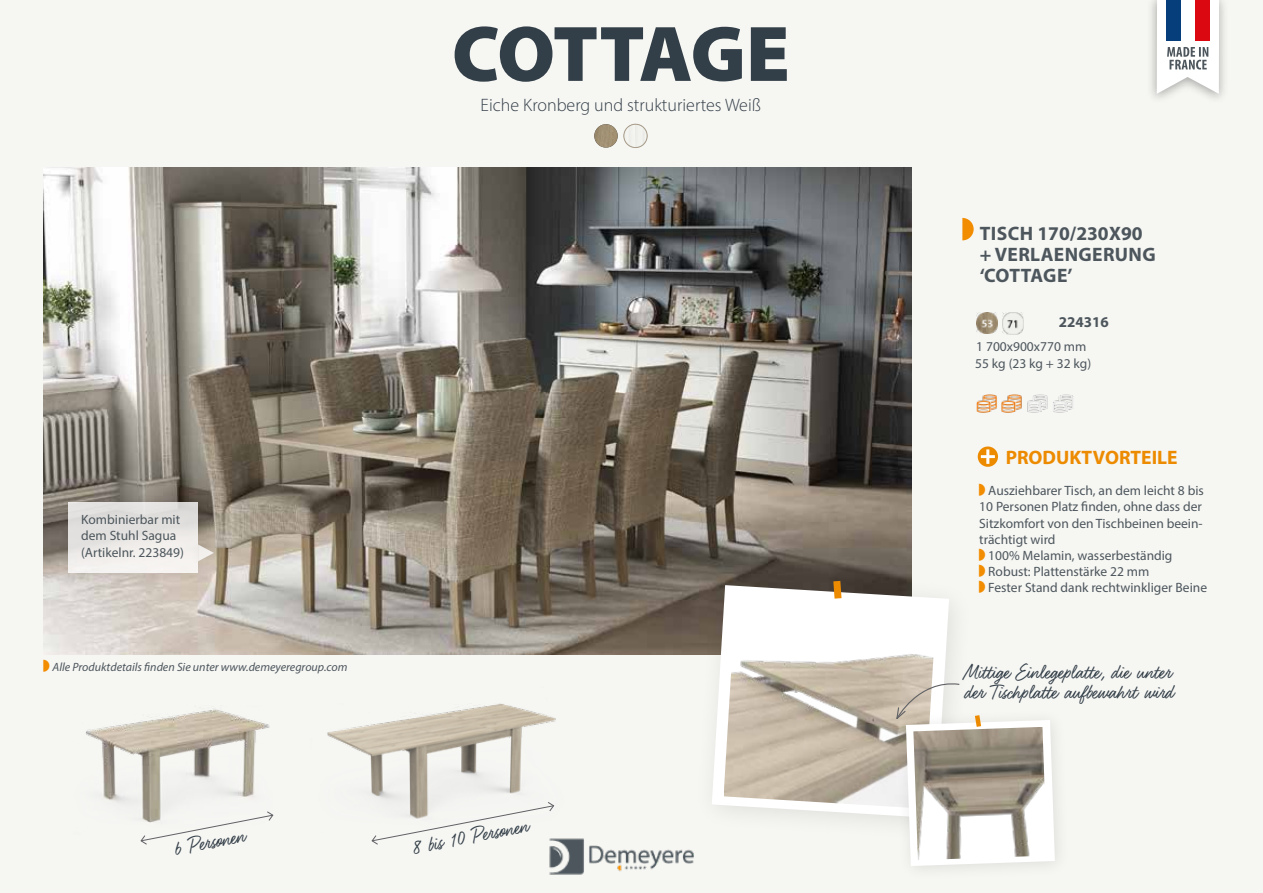
<style>
.page{position:relative;width:1263px;height:893px;background:#f6f6f3}
.page>*{position:absolute;margin:0;border:0;box-sizing:border-box;transform-origin:0 0}
.t1{font:900 79.5px "Myriad Pro";letter-spacing:-.03em;color:#333f48}
.t2{font:22.5px/19.4px "Felt That W01";color:#333f48}
.t3{font:700 19.5px/21px "Myriad Pro";letter-spacing:.02em;color:#4c565c}
.t4{font:700 19.5px "Myriad Pro";color:#ed8b00}
.t5{font:300 18px "Myriad Pro";color:#333f48}
.t6{font:700 15px "Myriad Pro";color:#4c565c}
.t7{font:13.5px/16.2px "Myriad Pro";color:#4c565c}
.t8{font:italic 12px "Myriad Pro";color:#4c565c}
.s1{color:#f28c00}
</style>
<div class="page">
<img style="left:44px;top:168px;width:867px;height:487px">
<div style="left:57px;top:490px;width:158px;height:100px;background:#000;opacity:.1"></div>
<div style="left:69px;top:502px;width:129px;height:71px;background:linear-gradient(to bottom,#dbdad8,#f7f4f1)"></div>
<svg style="left:1157px;top:0;width:62px;height:94px"></svg>
<div style="left:1166px;top:0;width:14px;height:41px;background:#053e7b"></div>
<div style="left:1180px;top:0;width:15px;height:41px;background:#fff"></div>
<div style="left:1195px;top:0;width:15px;height:41px;background:#db0812"></div>
<img style="left:594px;top:124px;width:24px;height:24px;border-radius:12px">
<img style="left:74px;top:627px;width:199px;height:184px">
<img style="left:311px;top:573px;width:261px;height:233px">
<div style="left:693px;top:566px;width:281px;height:277px;background:#000;opacity:.1"></div>
<svg style="left:712px;top:585px;width:237px;height:233px"></svg>
<img style="left:723px;top:596px;width:213px;height:213px">
<svg style="left:833px;top:581px;width:8px;height:18px"></svg>
<img style="left:549px;top:832px;width:148px;height:43px">
<svg style="left:962px;top:218px;width:12px;height:22px"></svg>
<img style="left:976px;top:313px;width:21px;height:21px">
<img style="left:976px;top:394px;width:97px;height:19px">
<img style="left:1002px;top:313px;width:21px;height:21px">
<div style="left:894px;top:708px;width:177px;height:175px;background:#f4f4f1"></div>
<svg style="left:895px;top:679px;width:160px;height:187px"></svg>
<svg style="left:141px;top:811px;width:132px;height:34px"></svg>
<svg style="left:372px;top:802px;width:182px;height:43px"></svg>
<svg style="left:978px;top:446px;width:20px;height:21px"></svg>
<svg style="left:981px;top:449px;width:14px;height:15px"></svg>
<img style="left:624px;top:124px;width:23px;height:24px;border-radius:12px">
<div style="left:624px;top:124px;width:23px;height:24px;border:1px solid #a89d8b;border-radius:50%"></div>
<div style="left:185px;top:534px;width:44px;height:42px;background:#000;opacity:.1"></div>
<svg style="left:198px;top:544px;width:16px;height:17px"></svg>
<h1 class="t1" style="left:452px;top:1px;width:339px">COTTAGE</h1>
<h3 class="t5" style="left:481px;top:94px;width:282px">Eiche Kronberg und strukturiertes Weiß</h3>
<p class="t7" style="left:81px;top:511px;width:104px">Kombinierbar mit dem Stuhl Sagua (Artikelnr. 223849)</p>
<p class="t8" style="left:44px;top:659px;width:305px"><span class="s1">●</span> Alle Produktdetails finden Sie unter www.demeyeregroup.com</p>
<h2 class="t2" style="left:171px;top:840px;width:74px;rotate:-11deg">6 Personen</h2>
<h2 class="t2" style="left:409px;top:838px;width:119px;rotate:-11deg">8 bis 10 Personen</h2>
<h3 class="t3" style="left:980px;top:222px;width:178px">TISCH 170/230X90 + VERLAENGERUNG ‘COTTAGE’</h3>
<p class="t6" style="left:1059px;top:312px;width:51px">224316</p>
<p class="t7" style="left:975px;top:338px;width:118px">1 700x900x770 mm<br>55 kg (23 kg + 32 kg)</p>
<h3 class="t4" style="left:1006px;top:444px;width:173px">PRODUKTVORTEILE</h3>
<p class="t7" style="left:979px;top:482px;width:226px"><span class="s1">●</span> Ausziehbarer Tisch, an dem leicht 8 bis 10 Personen Platz finden, ohne dass der Sitzkomfort von den Tischbeinen beein&shy;trächtigt wird</p>
<p class="t7" style="left:979px;top:547px;width:195px"><span class="s1">●</span> 100% Melamin, wasserbeständig</p>
<p class="t7" style="left:979px;top:563px;width:172px"><span class="s1">●</span> Robust: Plattenstärke 22 mm</p>
<p class="t7" style="left:979px;top:579px;width:229px"><span class="s1">●</span> Fester Stand dank rechtwinkliger Beine</p>
<h2 class="t2" style="left:964px;top:663px;width:210px">Mittige Einlegeplatte, die unter der Tischplatte aufbewahrt wird</h2>
</div>
